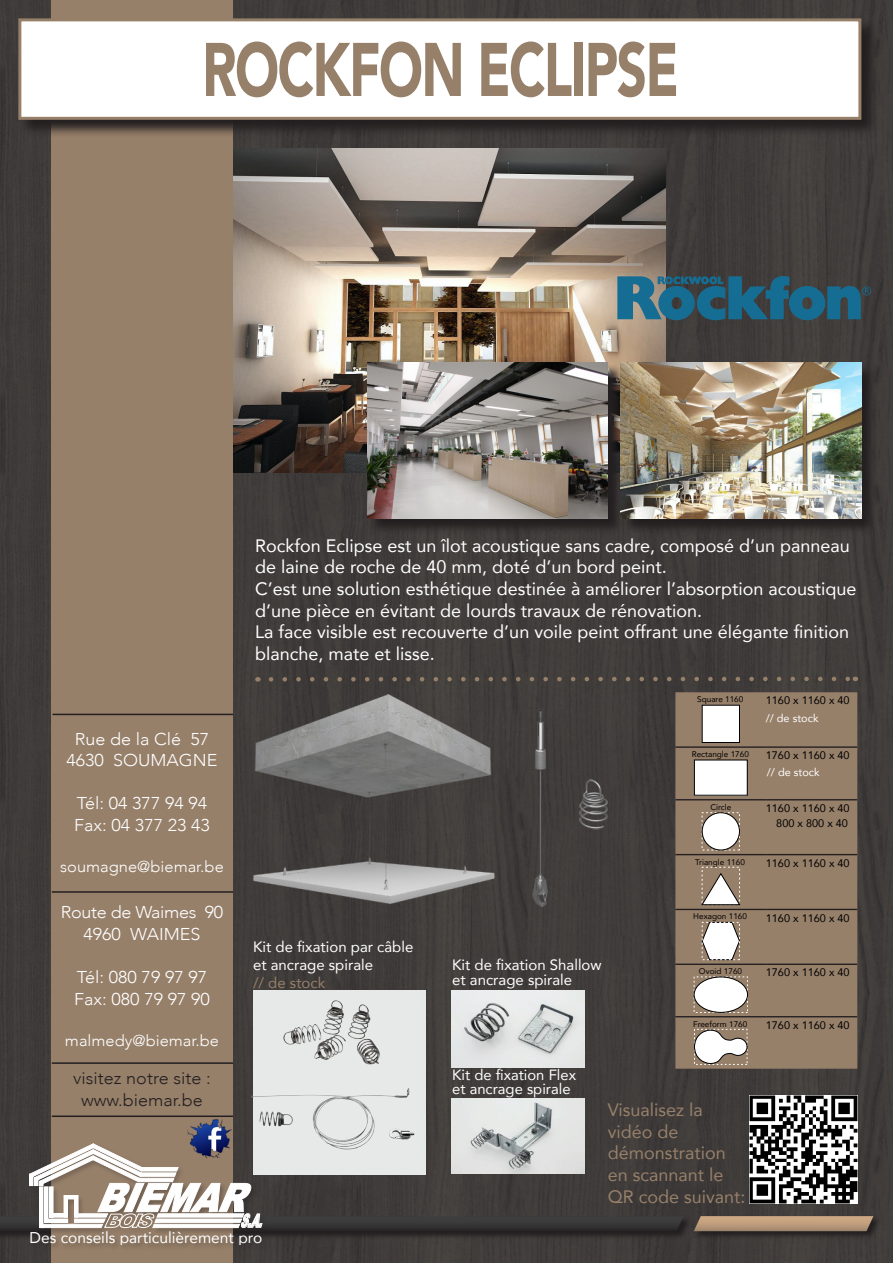
<style>
.page{position:relative;width:893px;height:1263px;background:#403c3a}
.page>*{position:absolute;margin:0;border:0;box-sizing:border-box;transform-origin:0 0}
.t1{font:900 75px "Avenir";letter-spacing:-.03em;color:#97806a;scale:.71 1}
.t2{font:italic 900 18.6px "Arial";color:#fff;scale:.53 1}
.t3{font:18px/21.6px "Avenir";color:#fff}
.t4{font:18px/21.6px "Avenir";color:#97806a}
.t5{font:300 17.1px "Avenir";color:#fff;scale:1.05 1}
.t6{font:300 17.1px "Avenir";color:#231f20;scale:1.05 1}
.t7{font:300 17.1px "Avenir";letter-spacing:-.02em;color:#fff;scale:1.05 1}
.t8{font:300 15.6px "Avenir";color:#fff;scale:1.05 1}
.t9{font:15.6px "Avenir";color:#fff}
.t10{font:15px/18px "Avenir";color:#fff}
.t11{font:15px "Avenir";color:#97806a}
.t12{font:14.85px "Avenir";color:#fff}
.t13{font:10.95px/15px "Avenir";color:#000001;text-align:right}
.t14{font:10.95px "Avenir";color:#fff}
.t15{font:8.25px "Avenir";color:#000001}
</style>
<div class="page">
<svg style="left:0;top:1216px;width:692px;height:24px;background:#302c2c"></svg>
<div style="left:52px;top:0;width:181px;height:1263px;background:#97806a"></div>
<div style="left:28px;top:1143px;width:241px;height:108px;background:#231f20;opacity:.35"></div>
<svg style="left:0;top:1144px;width:683px;height:87px;background:#6a6561"></svg>
<hr style="left:53px;top:714px;width:180px;height:1px;background:#231f20">
<hr style="left:52px;top:891px;width:181px;height:2px;background:#231f20">
<hr style="left:52px;top:1062px;width:181px;height:2px;background:#231f20">
<svg style="left:18px;top:18px;width:861px;height:119px;background:#383230"></svg>
<div style="left:18px;top:18px;width:843px;height:102px;background:#fff;border:3px solid #97806a"></div>
<hr style="left:52px;top:1115px;width:181px;height:2px;background:#231f20">
<svg style="left:694px;top:1216px;width:188px;height:24px;background:#35312f"></svg>
<svg style="left:694px;top:1216px;width:179px;height:15px;background:#b69678"></svg>
<img style="left:188px;top:1119px;width:43px;height:41px">
<svg style="left:271px;top:677px;width:577px;height:4px;background:#574e47"></svg>
<img style="left:749px;top:1095px;width:108px;height:108px">
<img style="left:244px;top:692px;width:380px;height:228px">
<div style="left:675px;top:692px;width:182px;height:377px;background:#97806a"></div>
<div style="left:675px;top:748px;width:182px;height:268px;background:#97806a"></div>
<hr style="left:675px;top:746px;width:91px;height:2px;background:#231f20">
<hr style="left:766px;top:746px;width:91px;height:2px;background:#231f20">
<hr style="left:675px;top:799px;width:91px;height:1px;background:#231f20">
<hr style="left:766px;top:799px;width:91px;height:1px;background:#231f20">
<hr style="left:675px;top:854px;width:91px;height:1px;background:#231f20">
<hr style="left:766px;top:854px;width:91px;height:1px;background:#231f20">
<hr style="left:675px;top:909px;width:91px;height:1px;background:#231f20">
<hr style="left:766px;top:909px;width:91px;height:1px;background:#231f20">
<hr style="left:675px;top:963px;width:91px;height:2px;background:#231f20">
<hr style="left:766px;top:963px;width:91px;height:2px;background:#231f20">
<hr style="left:675px;top:1016px;width:91px;height:1px;background:#231f20">
<hr style="left:766px;top:1016px;width:91px;height:1px;background:#231f20">
<div style="left:702px;top:705px;width:37px;height:37px;background:#fff"></div>
<div style="left:702px;top:705px;width:38px;height:38px;border:1px solid #000001"></div>
<div style="left:694px;top:760px;width:53px;height:35px;background:#fff"></div>
<div style="left:702px;top:813px;width:37px;height:37px;background:#fff;border-radius:50%"></div>
<div style="left:702px;top:812px;width:38px;height:38px;border:1px solid #000001;border-radius:50%"></div>
<div style="left:702px;top:867px;width:38px;height:38px;border:1px dashed #fff"></div>
<svg style="left:701px;top:873px;width:39px;height:32px"></svg>
<svg style="left:704px;top:924px;width:34px;height:34px"></svg>
<div style="left:702px;top:922px;width:38px;height:38px;border:1px dashed #fff"></div>
<div style="left:694px;top:977px;width:53px;height:35px;background:#fff;border-radius:50%"></div>
<div style="left:694px;top:977px;width:54px;height:35px;border:1px solid #000001;border-radius:50%"></div>
<div style="left:694px;top:1029px;width:53px;height:36px;border:1px dashed #fff"></div>
<svg style="left:694px;top:1030px;width:53px;height:34px"></svg>
<div style="left:254px;top:990px;width:172px;height:184px;background:#e7e9e8"></div>
<img style="left:249px;top:1073px;width:166px;height:99px">
<img style="left:264px;top:1000px;width:143px;height:76px">
<img style="left:452px;top:990px;width:133px;height:77px">
<img style="left:452px;top:1099px;width:133px;height:75px">
<img style="left:233px;top:148px;width:433px;height:324px">
<svg style="left:367px;top:363px;width:254px;height:172px;background:#342f2d"></svg>
<img style="left:367px;top:363px;width:241px;height:156px">
<svg style="left:621px;top:363px;width:257px;height:172px;background:#33302f"></svg>
<img style="left:621px;top:363px;width:240px;height:156px">
<svg style="left:617px;top:276px;width:254px;height:44px;background:#2c5f74"></svg>
<p class="t1" style="left:202px;top:6px;width:673px">ROCKFON ECLIPSE</p>
<p class="t3" style="left:255px;top:534px;width:596px">Rockfon Eclipse est un îlot acoustique sans cadre, composé d’un panneau de laine de roche de 40 mm, doté d’un bord peint.</p>
<p class="t3" style="left:255px;top:577px;width:603px">C’est une solution esthétique destinée à améliorer l’absorption acoustique d’une pièce en évitant de lourds travaux de rénovation.</p>
<p class="t3" style="left:255px;top:620px;width:596px">La face visible est recouverte d’un voile peint offrant une élégante finition blanche, mate et lisse.</p>
<p class="t15" style="left:697px;top:693px;width:48px">Square 1160</p>
<p class="t13" style="left:766px;top:693px;width:85px">1160 x 1160 x 40</p>
<p class="t5" style="left:75px;top:728px;width:130px">Rue de la Clé 57</p>
<p class="t5" style="left:66px;top:750px;width:145px">4630 SOUMAGNE</p>
<p class="t5" style="left:77px;top:793px;width:126px">Tél: 04 377 94 94</p>
<p class="t5" style="left:74px;top:815px;width:131px">Fax: 04 377 23 43</p>
<p class="t8" style="left:60px;top:858px;width:157px">soumagne@biemar.be</p>
<p class="t7" style="left:61px;top:902px;width:156px">Route de Waimes 90</p>
<p class="t5" style="left:83px;top:924px;width:113px">4960 WAIMES</p>
<p class="t5" style="left:77px;top:967px;width:126px">Tél: 080 79 97 97</p>
<p class="t5" style="left:74px;top:988px;width:131px">Fax: 080 79 97 90</p>
<p class="t8" style="left:65px;top:1031px;width:148px">malmedy@biemar.be</p>
<p class="t6" style="left:73px;top:1068px;width:132px">visitez notre site :</p>
<p class="t6" style="left:81px;top:1089px;width:117px">www.biemar.be</p>
<p class="t10" style="left:253px;top:937px;width:162px">Kit de fixation par câble et ancrage spirale</p>
<p class="t11" style="left:253px;top:970px;width:74px">// de stock</p>
<p class="t2" style="left:240px;top:1207px;width:57px">S.A.</p>
<p class="t9" style="left:30px;top:1225px;width:234px">Des conseils particulièrement pro</p>
<p class="t14" style="left:766px;top:709px;width:54px">// de stock</p>
<p class="t15" style="left:692px;top:748px;width:59px">Rectangle 1760</p>
<p class="t13" style="left:766px;top:747px;width:85px">1760 x 1160 x 40</p>
<p class="t14" style="left:767px;top:763px;width:54px">// de stock</p>
<p class="t15" style="left:710px;top:800px;width:22px">Circle</p>
<p class="t13" style="left:766px;top:800px;width:85px">1160 x 1160 x 40<br>800 x 800 x 40</p>
<p class="t15" style="left:695px;top:855px;width:51px">Triangle 1160</p>
<p class="t13" style="left:766px;top:855px;width:85px">1160 x 1160 x 40</p>
<p class="t10" style="left:452px;top:955px;width:151px">Kit de fixation Shallow</p>
<p class="t10" style="left:452px;top:970px;width:122px">et ancrage spirale</p>
<p class="t12" style="left:452px;top:1062px;width:125px">Kit de fixation Flex</p>
<p class="t12" style="left:452px;top:1077px;width:120px">et ancrage spirale</p>
<p class="t15" style="left:693px;top:910px;width:55px">Hexagon 1160</p>
<p class="t13" style="left:766px;top:910px;width:85px">1160 x 1160 x 40</p>
<p class="t15" style="left:699px;top:965px;width:45px">Ovoid 1760</p>
<p class="t13" style="left:766px;top:965px;width:85px">1760 x 1160 x 40</p>
<p class="t15" style="left:693px;top:1017px;width:56px">Freeform 1760</p>
<p class="t13" style="left:766px;top:1017px;width:85px">1760 x 1160 x 40</p>
<p class="t4" style="left:608px;top:1099px;width:97px">Visualisez la vidéo de</p>
<p class="t4" style="left:608px;top:1142px;width:139px">démonstration en scannant le<br>QR code suivant:</p>
</div>
